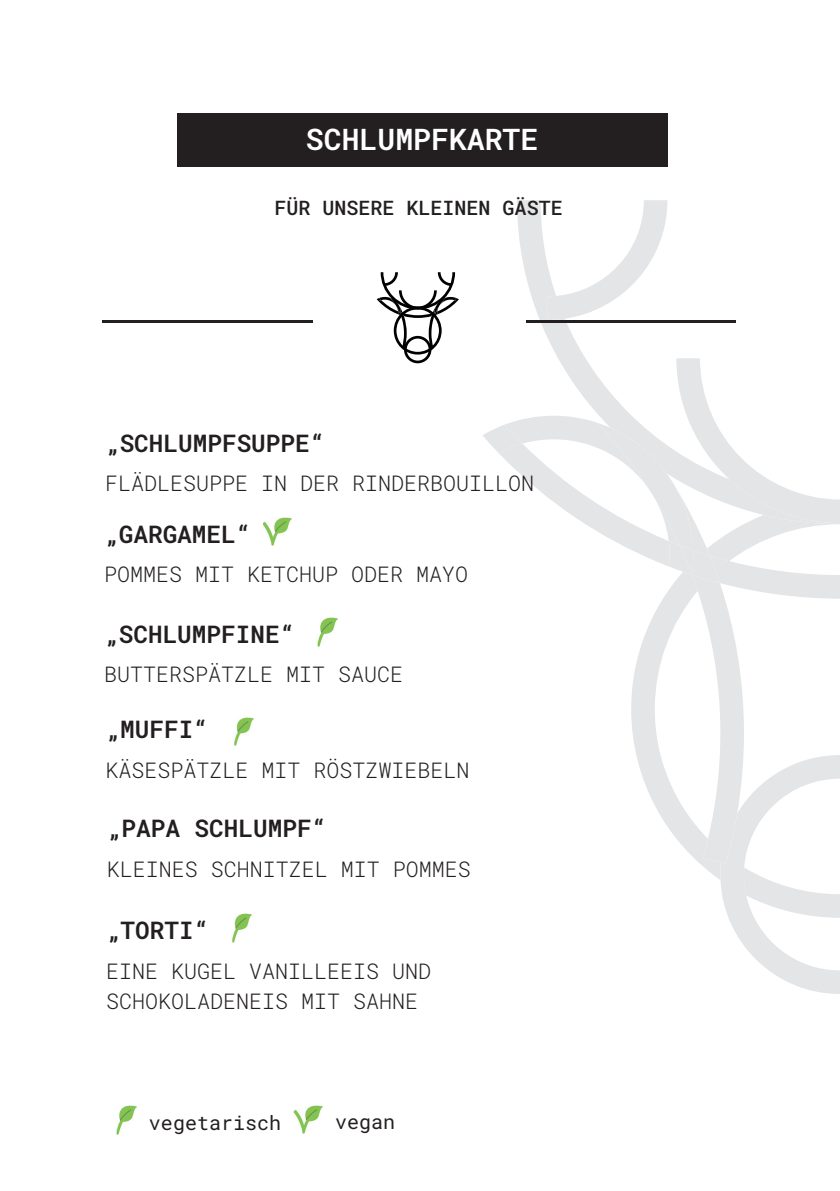
<style>
.page{position:relative;width:840px;height:1191px;background:#fff}
.page>*{position:absolute;margin:0;border:0;box-sizing:border-box;transform-origin:0 0}
.t1{font:600 29.8px "Roboto Mono";color:#fff}
.t2{font:600 24.4px "Roboto Mono";color:#231f20}
.t3{font:300 21.6px/30px "Roboto Mono";color:#231f20}
.t4{font:500 20px "Roboto Mono";color:#231f20}
.t5{font:20px "Roboto Mono";color:#231f20}
</style>
<div class="page">
<svg style="left:517px;top:200px;width:219px;height:158px"></svg>
<svg style="left:547px;top:200px;width:120px;height:120px"></svg>
<svg style="left:483px;top:358px;width:356px;height:636px"></svg>
<div style="left:177px;top:113px;width:490px;height:54px;background:#231f20"></div>
<hr style="left:102px;top:320px;width:210px;height:2px;background:#231f20">
<hr style="left:525px;top:320px;width:210px;height:2px;background:#231f20">
<svg style="left:376px;top:272px;width:82px;height:91px"></svg>
<img style="left:234px;top:717px;width:19px;height:28px">
<img style="left:317px;top:617px;width:20px;height:29px">
<img style="left:263px;top:517px;width:28px;height:28px">
<img style="left:232px;top:914px;width:19px;height:28px">
<img style="left:116px;top:1106px;width:20px;height:28px">
<img style="left:294px;top:1105px;width:28px;height:28px">
<h1 class="t1" style="left:306px;top:119px;width:234px">SCHLUMPFKARTE</h1>
<p class="t4" style="left:274px;top:194px;width:290px">FÜR UNSERE KLEINEN GÄSTE</p>
<p class="t2" style="left:105px;top:426px;width:221px">„SCHLUMPFSUPPE“</p>
<p class="t3" style="left:105px;top:468px;width:430px">FLÄDLESUPPE IN DER RINDERBOUILLON</p>
<p class="t2" style="left:104px;top:517px;width:148px">„GARGAMEL“</p>
<p class="t3" style="left:104px;top:559px;width:365px">POMMES MIT KETCHUP ODER MAYO</p>
<p class="t2" style="left:104px;top:617px;width:191px">„SCHLUMPFINE“</p>
<p class="t3" style="left:104px;top:659px;width:300px">BUTTERSPÄTZLE MIT SAUCE</p>
<p class="t2" style="left:105px;top:713px;width:104px">„MUFFI“</p>
<p class="t3" style="left:105px;top:754px;width:365px">KÄSESPÄTZLE MIT RÖSTZWIEBELN</p>
<p class="t2" style="left:107px;top:811px;width:221px">„PAPA SCHLUMPF“</p>
<p class="t3" style="left:107px;top:853px;width:365px">KLEINES SCHNITZEL MIT POMMES</p>
<p class="t2" style="left:106px;top:913px;width:104px">„TORTI“</p>
<p class="t3" style="left:106px;top:955px;width:326px">EINE KUGEL VANILLEEIS UND<br>SCHOKOLADENEIS MIT SAHNE</p>
<p class="t5" style="left:149px;top:1108px;width:133px">vegetarisch</p>
<p class="t5" style="left:335px;top:1107px;width:61px">vegan</p>
</div>
